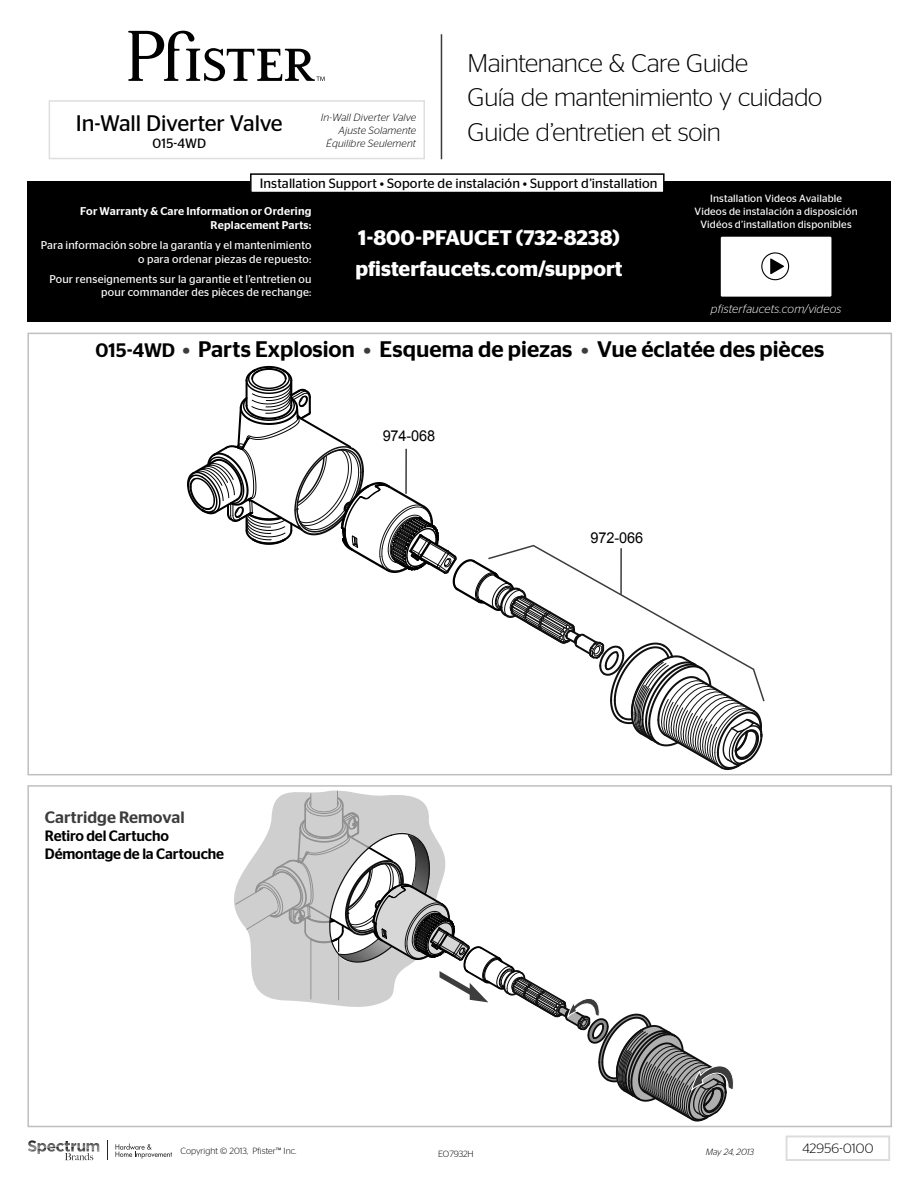
<style>
.page{position:relative;width:918px;height:1188px;background:#fff}
.page>*{position:absolute;margin:0;border:0;box-sizing:border-box;transform-origin:0 0}
.t1{font:300 25.5px/34.5px "Stag Sans";letter-spacing:-.015em;color:#000}
.t2{font:500 22.5px "Stag Sans";color:#000}
.t3{font:22.5px "Stag Sans";letter-spacing:-.01em;color:#000}
.t4{font:600 21px/31.2px "Stag Sans";color:#fff}
.t5{font:500 16.5px "Stag Sans";color:#3c3c3c}
.t6{font:500 15px/18px "Stag Sans";letter-spacing:-.01em;color:#000}
.t7{font:15px "Arial";letter-spacing:-.01em;color:#000}
.t8{font:13.5px "Stag Sans";letter-spacing:.01em;color:#000}
.t9{font:300 13.5px "Stag Sans";letter-spacing:.015em;color:#000}
.t10{font:italic 300 12px "Stag Sans";letter-spacing:.01em;color:#fff}
.t11{font:11.25px/13.5px "Stag Sans";letter-spacing:.015em;color:#fff;text-align:right}
.t12{font:500 11.25px/13.5px "Stag Sans";letter-spacing:.015em;color:#fff;text-align:right}
.t13{font:10.5px/12.6px "Stag Sans";letter-spacing:.015em;color:#fff;text-align:center}
.t14{font:italic 300 10.5px/12.6px "Stag Sans";letter-spacing:.015em;color:#000;text-align:right}
.t15{font:300 9px "Stag Sans";color:#000}
.t16{font:italic 300 9px "Stag Sans";letter-spacing:-.005em;color:#000}
.s1{font-size:19.5px}
.s2{color:#3c3c3c}
</style>
<div class="page">
<div style="left:27px;top:181px;width:864px;height:141px;background:#000"></div>
<div style="left:721px;top:237px;width:110px;height:60px;background:#fff"></div>
<svg style="left:770px;top:258px;width:14px;height:16px"></svg>
<div style="left:761px;top:252px;width:28px;height:28px;border:1px solid #000;border-radius:50%"></div>
<div style="left:251px;top:174px;width:413px;height:19px;background:#fff"></div>
<div style="left:250px;top:173px;width:415px;height:20px;border:2px solid #000"></div>
<hr style="left:441px;top:34px;width:1px;height:125px;background:#3c3c3c">
<svg style="left:128px;top:31px;width:197px;height:50px"></svg>
<div style="left:27px;top:785px;width:865px;height:342px;background:#fff;border:2px solid #bfbfbf"></div>
<div style="left:27px;top:333px;width:865px;height:442px;background:#fff;border:2px solid #bfbfbf"></div>
<svg style="left:187px;top:365px;width:576px;height:406px"></svg>
<svg style="left:234px;top:790px;width:500px;height:332px"></svg>
<div style="left:786px;top:1136px;width:104px;height:25px;border:2px solid #dcdcdc"></div>
<svg style="left:107px;top:1140px;width:1px;height:20px"></svg>
<svg style="left:115px;top:1144px;width:57px;height:15px"></svg>
<svg style="left:28px;top:1140px;width:71px;height:20px"></svg>
<div style="left:49px;top:100px;width:376px;height:59px;border:2px solid #dfdfdf"></div>
<svg style="left:487px;top:544px;width:278px;height:159px"></svg>
<hr style="left:405px;top:449px;width:2px;height:45px;background:#3c3c3c">
<hr style="left:620px;top:548px;width:2px;height:47px;background:#3c3c3c">
<h2 class="t3" style="left:76px;top:111px;width:208px">In-Wall Diverter Valve</h2>
<p class="t14" style="left:321px;top:111px;width:97px">In-Wall Diverter Valve<br>Ajuste Solamente<br>Équilibre Seulement</p>
<p class="t8" style="left:153px;top:135px;width:55px">015-4WD</p>
<h1 class="t1" style="left:468px;top:45px;width:356px">Maintenance &amp; Care Guide<br>Guía de mantenimiento y cuidado<br>Guide d’entretien et soin</h1>
<p class="t8" style="left:260px;top:176px;width:399px">Installation Support • Soporte de instalación • Support d’installation</p>
<p class="t12" style="left:80px;top:205px;width:233px">For Warranty &amp; Care Information or Ordering<br>Replacement Parts:</p>
<p class="t11" style="left:41px;top:238px;width:272px">Para información sobre la garantía y el mantenimiento o para ordenar piezas de repuesto:</p>
<p class="t11" style="left:49px;top:272px;width:264px">Pour renseignements sur la garantie et l’entretien ou pour commander des pièces de rechange:</p>
<h3 class="t4" style="left:355px;top:222px;width:269px">1-800-PFAUCET (732-8238) pfisterfaucets.com/support</h3>
<p class="t13" style="left:695px;top:192px;width:165px">Installation Videos Available<br>Videos de instalación a disposición<br>Vidéos d’installation disponibles</p>
<p class="t10" style="left:711px;top:302px;width:132px">pfisterfaucets.com/videos</p>
<h2 class="t2" style="left:96px;top:336px;width:730px"><span class="s1">015-4WD</span> <span class="s2">•</span> Parts Explosion <span class="s2">•</span> Esquema de piezas <span class="s2">•</span> Vue éclatée des pièces</h2>
<h3 class="t5" style="left:45px;top:807px;width:141px">Cartridge Removal</h3>
<h3 class="t6" style="left:45px;top:826px;width:181px">Retiro del Cartucho<br>Démontage de la Cartouche</h3>
<h3 class="t7" style="left:383px;top:426px;width:54px">974-068</h3>
<h3 class="t7" style="left:591px;top:528px;width:54px">972-066</h3>
<p class="t15" style="left:181px;top:1146px;width:117px">Copyright © 2013, Pfister™ Inc.</p>
<p class="t15" style="left:438px;top:1149px;width:37px">EO7932H</p>
<p class="t16" style="left:706px;top:1147px;width:50px">May 24, 2013</p>
<p class="t9" style="left:802px;top:1140px;width:72px">42956-0100</p>
</div>
